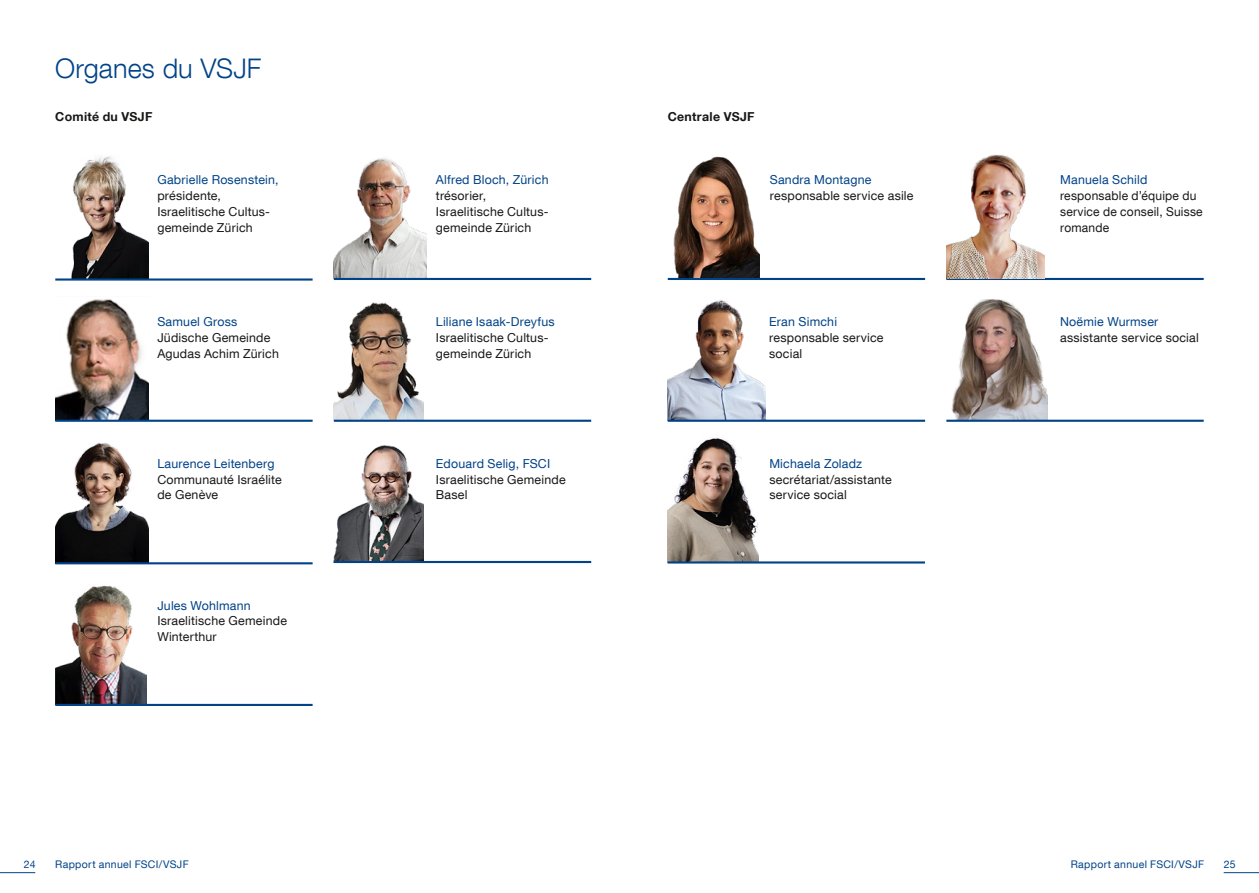
<style>
.page{position:relative;width:1259px;height:893px;background:#fff}
.page>*{position:absolute;margin:0;border:0;box-sizing:border-box;transform-origin:0 0}
.t1{font:300 27px "Helvetica Neue LT Com";letter-spacing:.005em;color:#004387}
.t2{font:12.3px/15.8px "Helvetica Neue LT Com";letter-spacing:.015em;color:#181716}
.t3{font:12.3px "Helvetica Neue LT Com";letter-spacing:.015em;color:#004387}
.t4{font:700 12.3px "Helvetica Neue LT Com";letter-spacing:.025em;color:#181716}
.t5{font:10.5px "Helvetica Neue LT Com";letter-spacing:.03em;color:#004387}
</style>
<div class="page">
<img style="left:334px;top:445px;width:89px;height:116px">
<img style="left:946px;top:299px;width:101px;height:121px">
<img style="left:334px;top:302px;width:89px;height:118px">
<img style="left:55px;top:299px;width:93px;height:121px">
<img style="left:55px;top:443px;width:93px;height:119px">
<img style="left:55px;top:585px;width:91px;height:119px">
<img style="left:71px;top:156px;width:77px;height:122px">
<img style="left:334px;top:158px;width:93px;height:120px">
<hr style="left:55px;top:278px;width:258px;height:3px;background:#004387">
<img style="left:668px;top:300px;width:97px;height:120px">
<hr style="left:668px;top:420px;width:257px;height:2px;background:#004387">
<hr style="left:55px;top:420px;width:258px;height:2px;background:#004387">
<hr style="left:55px;top:562px;width:258px;height:2px;background:#004387">
<hr style="left:55px;top:704px;width:258px;height:2px;background:#004387">
<hr style="left:334px;top:278px;width:257px;height:2px;background:#004387">
<hr style="left:334px;top:420px;width:257px;height:2px;background:#004387">
<hr style="left:334px;top:561px;width:257px;height:2px;background:#004387">
<img style="left:668px;top:438px;width:91px;height:123px">
<hr style="left:668px;top:278px;width:257px;height:2px;background:#004387">
<hr style="left:946px;top:278px;width:257px;height:2px;background:#004387">
<hr style="left:667px;top:561px;width:258px;height:3px;background:#004387">
<hr style="left:946px;top:420px;width:257px;height:2px;background:#004387">
<img style="left:668px;top:156px;width:92px;height:122px">
<img style="left:946px;top:154px;width:98px;height:124px">
<hr style="left:1223px;top:872px;width:36px;height:1px;background:#004387">
<hr style="left:0;top:872px;width:35px;height:1px;background:#004387">
<h1 class="t1" style="left:55px;top:51px;width:208px">Organes du VSJF</h1>
<p class="t4" style="left:55px;top:109px;width:99px">Comité du VSJF</p>
<p class="t3" style="left:157px;top:172px;width:123px">Gabrielle Rosenstein,</p>
<p class="t2" style="left:157px;top:187px;width:114px">présidente,<br>Israelitische Cultus&shy;gemeinde Zürich</p>
<p class="t3" style="left:157px;top:314px;width:82px">Samuel Gross</p>
<p class="t2" style="left:157px;top:329px;width:123px">Jüdische Gemeinde<br>Agudas Achim Zürich</p>
<p class="t3" style="left:157px;top:456px;width:119px">Laurence Leitenberg</p>
<p class="t2" style="left:157px;top:471px;width:126px">Communauté Israélite de Genève</p>
<p class="t3" style="left:157px;top:598px;width:95px">Jules Wohlmann</p>
<p class="t2" style="left:157px;top:613px;width:131px">Israelitische Gemeinde<br>Winterthur</p>
<p class="t3" style="left:436px;top:172px;width:114px">Alfred Bloch, Zürich</p>
<p class="t2" style="left:436px;top:188px;width:114px">trésorier,<br>Israelitische Cultus&shy;gemeinde Zürich</p>
<p class="t3" style="left:436px;top:314px;width:120px">Liliane Isaak-Dreyfus</p>
<p class="t2" style="left:436px;top:329px;width:114px">Israelitische Cultus&shy;gemeinde Zürich</p>
<p class="t3" style="left:436px;top:456px;width:116px">Edouard Selig, FSCI</p>
<p class="t2" style="left:436px;top:471px;width:131px">Israelitische Gemeinde<br>Basel</p>
<p class="t4" style="left:668px;top:109px;width:88px">Centrale VSJF</p>
<p class="t3" style="left:770px;top:172px;width:103px">Sandra Montagne</p>
<p class="t2" style="left:770px;top:187px;width:145px">responsable service asile</p>
<p class="t3" style="left:769px;top:314px;width:69px">Eran Simchi</p>
<p class="t2" style="left:769px;top:329px;width:116px">responsable service social</p>
<p class="t3" style="left:769px;top:456px;width:94px">Michaela Zoladz</p>
<p class="t2" style="left:769px;top:471px;width:124px">secrétariat/assistante service social</p>
<p class="t3" style="left:1060px;top:172px;width:89px">Manuela Schild</p>
<p class="t2" style="left:1060px;top:187px;width:144px">responsable d’équipe du service de conseil, Suisse romande</p>
<p class="t3" style="left:1060px;top:314px;width:100px">Noëmie Wurmser</p>
<p class="t2" style="left:1060px;top:329px;width:140px">assistante service social</p>
<p class="t5" style="left:24px;top:858px;width:13px">24</p>
<p class="t5" style="left:55px;top:858px;width:135px">Rapport annuel FSCI/VSJF</p>
<p class="t5" style="left:1070px;top:858px;width:135px">Rapport annuel FSCI/VSJF</p>
<p class="t5" style="left:1224px;top:858px;width:13px">25</p>
</div>
